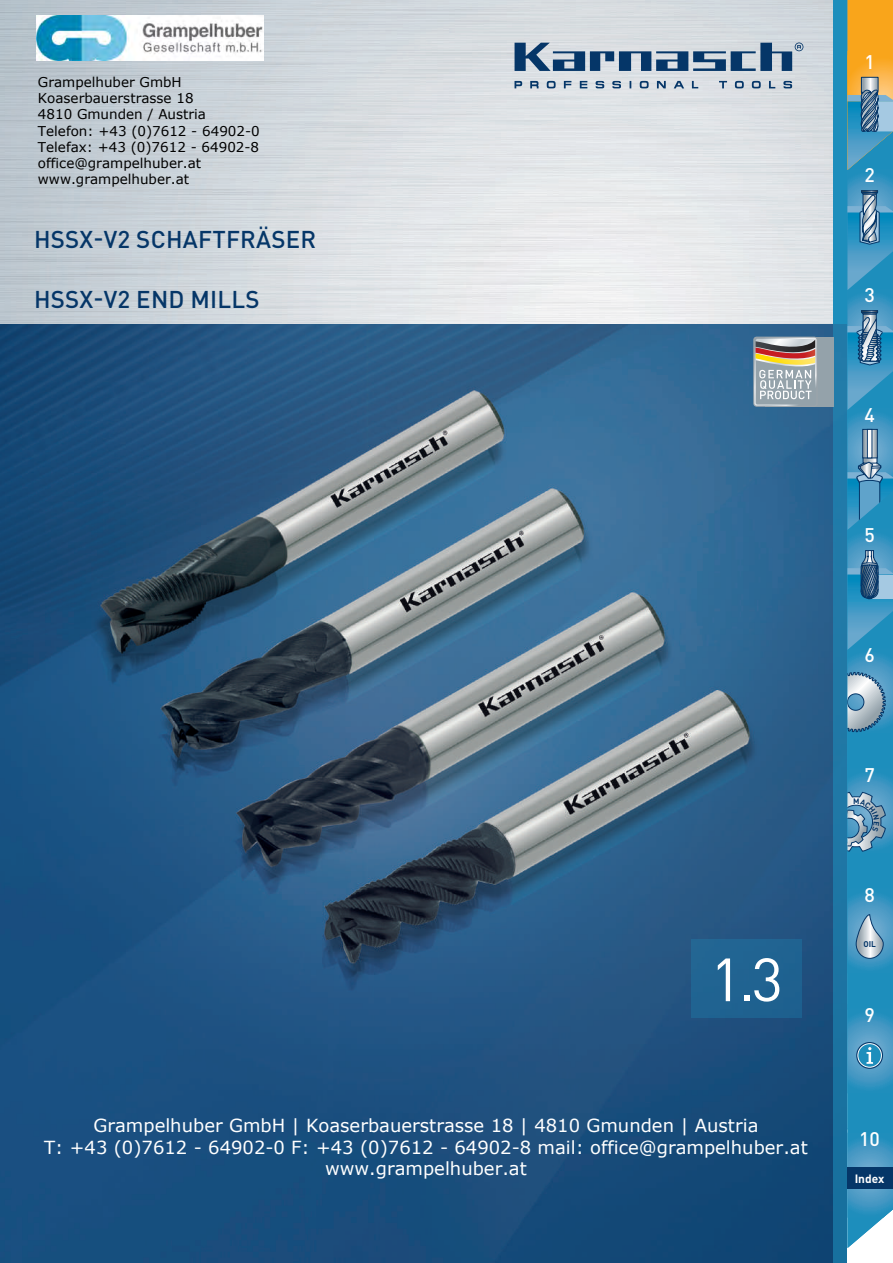
<style>
.page{position:relative;width:893px;height:1263px;background:#fff}
.page>*{position:absolute;margin:0;border:0;box-sizing:border-box;transform-origin:0 0}
.t1{font:60px "DIN Pro";color:#fff}
.t2{font:500 24px "DIN Pro";letter-spacing:.01em;color:#053668}
.t3{font:500 19.5px "FFDIN";color:#fff}
.t4{font:18px/21.6px "Verdana";color:#fff;text-align:center}
.t5{font:13.5px/16.2px "Verdana";color:#000}
.t6{font:700 11.85px "FFDIN";color:#fff}
.t7{font:700 8.25px "FFDIN";color:#053668}
</style>
<div class="page">
<img style="left:0;top:323px;width:833px;height:940px">
<svg style="left:0;top:0;width:833px;height:323px;background:#d6dbe0"></svg>
<div style="left:833px;top:0;width:60px;height:323px;background:#1d8ebc"></div>
<div style="left:833px;top:323px;width:60px;height:940px;background:#2078a6"></div>
<svg style="left:514px;top:32px;width:319px;height:56px;background:#a8b7c5"></svg>
<div style="left:765px;top:337px;width:68px;height:69px;background:#94a2aa"></div>
<svg style="left:754px;top:337px;width:63px;height:69px"></svg>
<div style="left:691px;top:940px;width:111px;height:78px;background:#206391"></div>
<img style="left:37px;top:16px;width:227px;height:45px">
<svg style="left:847px;top:0;width:46px;height:1248px;background:#5397b3"></svg>
<p class="t5" style="left:38px;top:74px;width:223px">Grampelhuber GmbH<br>Koaserbauerstrasse 18<br>4810 Gmunden / Austria<br>Telefon: +43 (0)7612 - 64902-0<br>Telefax: +43 (0)7612 - 64902-8 office@grampelhuber.at www.grampelhuber.at</p>
<h2 class="t2" style="left:34px;top:223px;width:284px">HSSX-V2 SCHAFTFRÄSER</h2>
<h2 class="t2" style="left:34px;top:283px;width:227px">HSSX-V2 END MILLS</h2>
<h1 class="t1" style="left:710px;top:939px;width:74px">1.3</h1>
<h3 class="t4" style="left:44px;top:1115px;width:765px">Grampelhuber GmbH | Koaserbauerstrasse 18 | 4810 Gmunden | Austria<br>T: +43 (0)7612 - 64902-0 F: +43 (0)7612 - 64902-8 mail: office@grampelhuber.at www.grampelhuber.at</h3>
<h3 class="t3" style="left:864px;top:49px;width:12px">1</h3>
<h3 class="t3" style="left:864px;top:163px;width:12px">2</h3>
<h3 class="t3" style="left:864px;top:283px;width:12px">3</h3>
<h3 class="t3" style="left:864px;top:403px;width:12px">4</h3>
<h3 class="t3" style="left:864px;top:522px;width:12px">5</h3>
<h3 class="t3" style="left:864px;top:642px;width:12px">6</h3>
<h3 class="t3" style="left:864px;top:762px;width:12px">7</h3>
<h3 class="t3" style="left:864px;top:882px;width:12px">8</h3>
<p class="t7" style="left:863px;top:938px;width:14px">OIL</p>
<h3 class="t3" style="left:864px;top:1002px;width:12px">9</h3>
<h3 class="t3" style="left:859px;top:1127px;width:22px">10</h3>
<p class="t6" style="left:855px;top:1171px;width:31px">Index</p>
</div>
